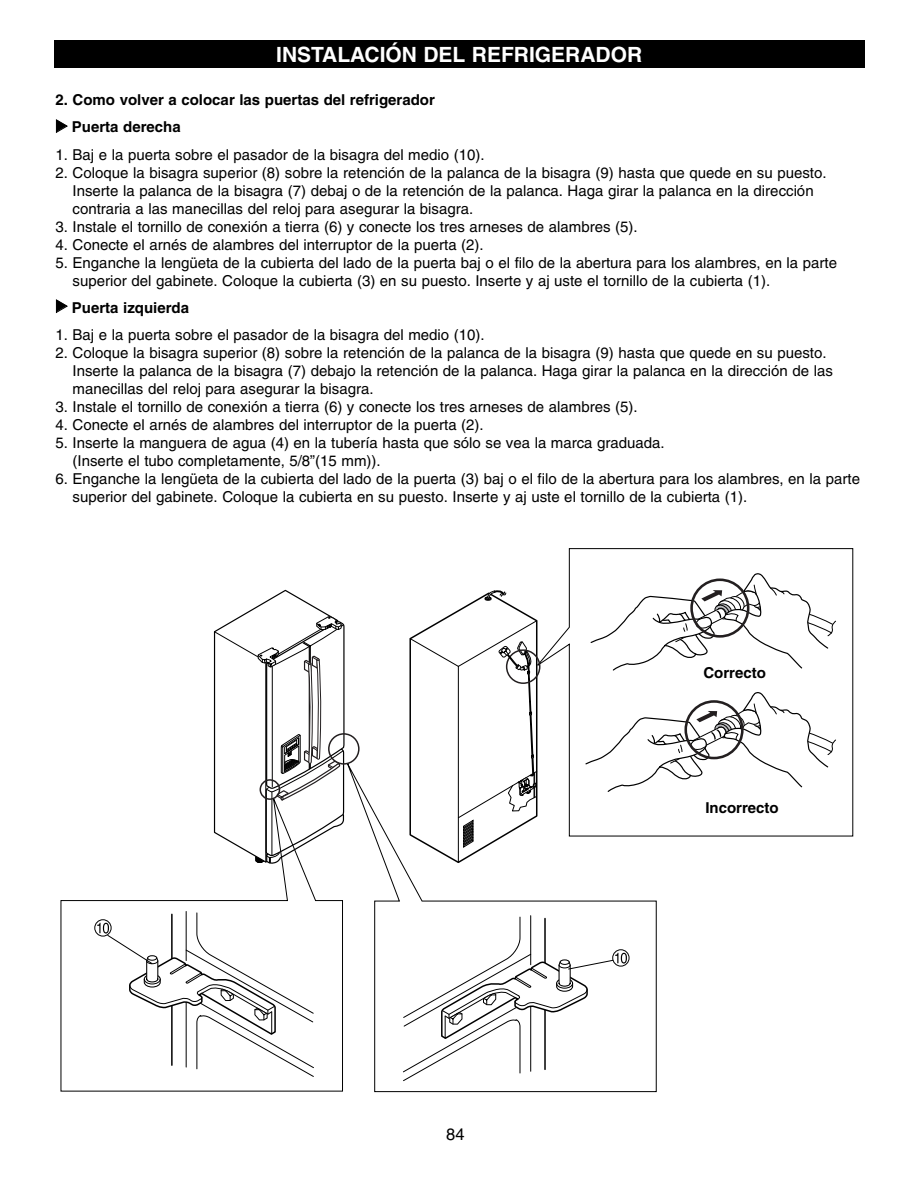
<style>
.page{position:relative;width:914px;height:1190px;background:#fff}
.page>*{position:absolute;margin:0;border:0;box-sizing:border-box;transform-origin:0 0}
.t1{font:700 21px "Helvetica";color:#fff}
.t2{font:16.5px "Helvetica";color:#000}
.t3{font:15px/18px "Helvetica";color:#000}
.t4{font:700 15px "Helvetica";color:#000}
.t5{font:700 15px "Helvetica";color:#231f20}
</style>
<div class="page">
<div style="left:54px;top:40px;width:810px;height:28px;background:#000"></div>
<svg style="left:345px;top:753px;width:312px;height:339px"></svg>
<svg style="left:612px;top:949px;width:17px;height:17px"></svg>
<svg style="left:538px;top:548px;width:315px;height:288px"></svg>
<svg style="left:60px;top:864px;width:283px;height:227px"></svg>
<svg style="left:584px;top:573px;width:252px;height:220px"></svg>
<div style="left:506px;top:649px;width:34px;height:35px;border:2px solid #231f20;border-radius:50%"></div>
<svg style="left:409px;top:590px;width:129px;height:274px"></svg>
<div style="left:328px;top:733px;width:31px;height:31px;border:2px solid #231f20;border-radius:50%"></div>
<svg style="left:213px;top:589px;width:132px;height:275px"></svg>
<div style="left:259px;top:779px;width:21px;height:21px;border:2px solid #231f20;border-radius:50%"></div>
<div style="left:681px;top:665px;width:107px;height:20px;background:#fff"></div>
<div style="left:689px;top:801px;width:105px;height:20px;background:#fff"></div>
<svg style="left:402px;top:915px;width:225px;height:166px"></svg>
<svg style="left:97px;top:911px;width:217px;height:166px"></svg>
<h1 class="t1" style="left:276px;top:47px;width:367px">INSTALACIÓN DEL REFRIGERADOR</h1>
<p class="t4" style="left:56px;top:95px;width:381px">2. Como volver a colocar las puertas del refrigerador</p>
<p class="t4" style="left:56px;top:122px;width:126px">◆ Puerta derecha</p>
<p class="t3" style="left:56px;top:147px;width:430px">1. Baj e la puerta sobre el pasador de la bisagra del medio (10).</p>
<p class="t3" style="left:73px;top:165px;width:755px;text-indent:-17px">2. Coloque la bisagra superior (8) sobre la retención de la palanca de la bisagra (9) hasta que quede en su puesto.<br>Inserte la palanca de la bisagra (7) debaj o de la retención de la palanca. Haga girar la palanca en la dirección contraria a las manecillas del reloj para asegurar la bisagra.</p>
<p class="t3" style="left:56px;top:219px;width:583px">3. Instale el tornillo de conexión a tierra (6) y conecte los tres arneses de alambres (5).</p>
<p class="t3" style="left:56px;top:237px;width:430px">4. Conecte el arnés de alambres del interruptor de la puerta (2).</p>
<p class="t3" style="left:73px;top:255px;width:766px;text-indent:-17px">5. Enganche la lengüeta de la cubierta del lado de la puerta baj o el filo de la abertura para los alambres, en la parte superior del gabinete. Coloque la cubierta (3) en su puesto. Inserte y aj uste el tornillo de la cubierta (1).</p>
<p class="t4" style="left:56px;top:302px;width:135px">◆ Puerta izquierda</p>
<p class="t3" style="left:56px;top:327px;width:430px">1. Baj e la puerta sobre el pasador de la bisagra del medio (10).</p>
<p class="t3" style="left:73px;top:345px;width:761px;text-indent:-17px">2. Coloque la bisagra superior (8) sobre la retención de la palanca de la bisagra (9) hasta que quede en su puesto.<br>Inserte la palanca de la bisagra (7) debajo la retención de la palanca. Haga girar la palanca en la dirección de las manecillas del reloj para asegurar la bisagra.</p>
<p class="t3" style="left:56px;top:399px;width:583px">3. Instale el tornillo de conexión a tierra (6) y conecte los tres arneses de alambres (5).</p>
<p class="t3" style="left:56px;top:417px;width:430px">4. Conecte el arnés de alambres del interruptor de la puerta (2).</p>
<p class="t3" style="left:73px;top:435px;width:593px;text-indent:-17px">5. Inserte la manguera de agua (4) en la tubería hasta que sólo se vea la marca graduada. (Inserte el tubo completamente, 5/8”(15 mm)).</p>
<p class="t3" style="left:73px;top:471px;width:788px;text-indent:-17px">6. Enganche la lengüeta de la cubierta del lado de la puerta (3) baj o el filo de la abertura para los alambres, en la parte superior del gabinete. Coloque la cubierta en su puesto. Inserte y aj uste el tornillo de la cubierta (1).</p>
<p class="t4" style="left:703px;top:667px;width:64px">Correcto</p>
<p class="t5" style="left:701px;top:668px;width:55px">Correct</p>
<p class="t2" style="left:446px;top:1128px;width:20px">84</p>
<p class="t4" style="left:705px;top:802px;width:75px">Incorrecto</p>
<p class="t5" style="left:698px;top:804px;width:66px">Incor ect</p>
</div>
